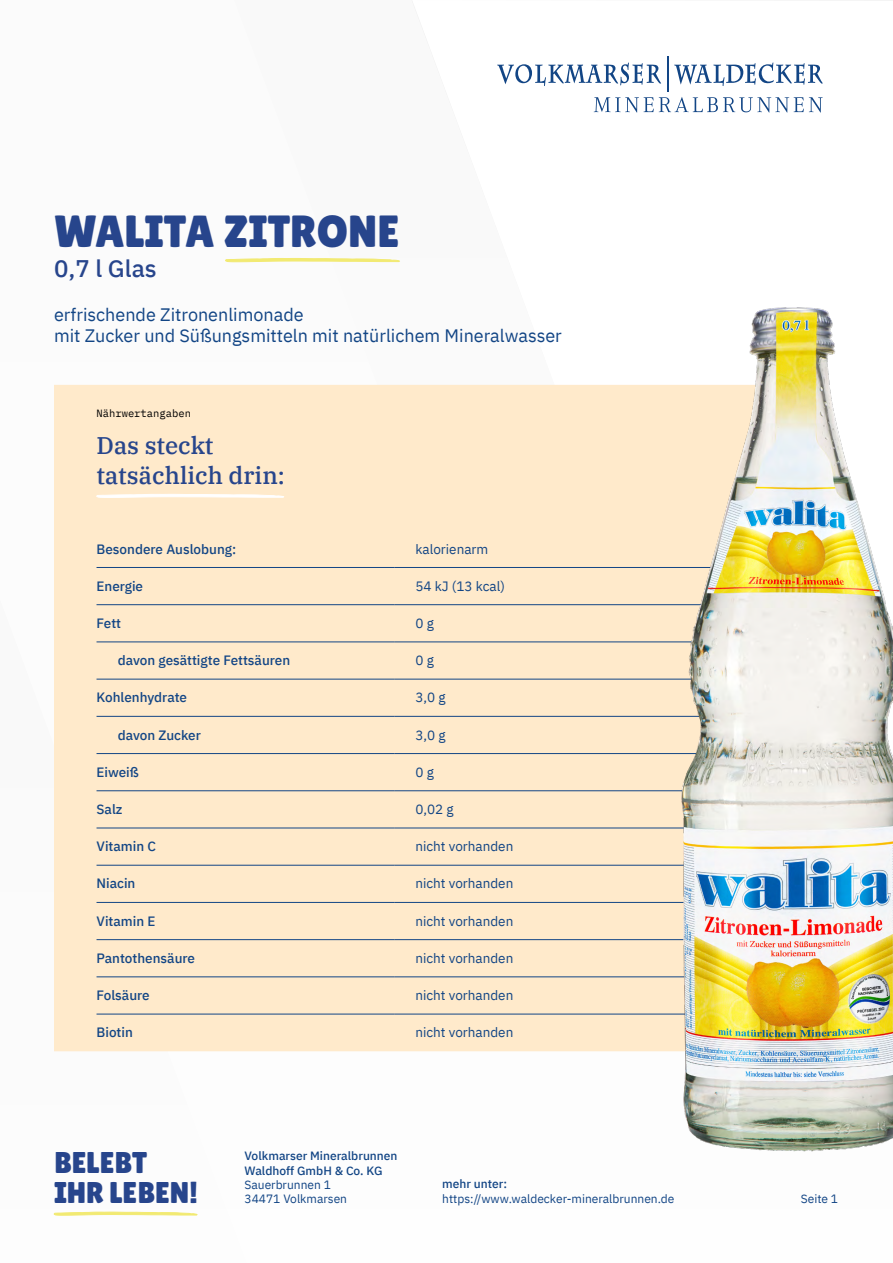
<style>
.page{position:relative;width:893px;height:1263px;background:#fff}
.page>*{position:absolute;margin:0;border:0;box-sizing:border-box;transform-origin:0 0}
.t1{font:45px "Lilita One";color:#27458c}
.t2{font:30px/30px "Lilita One";color:#27458c}
.t3{font:500 24px/30px "IBM Plex Serif";color:#27458c}
.t4{font:500 24px "IBM Plex Sans";color:#27458c}
.t5{font:18px/21.6px "IBM Plex Sans";color:#124585}
.t6{font:500 13.5px "IBM Plex Sans";color:#124585}
.t7{font:13.5px "IBM Plex Sans";color:#124585}
.t8{font:12px/14.4px "IBM Plex Sans";color:#124585}
.t9{font:500 12px/14.4px "IBM Plex Sans";color:#124585}
.t10{font:10.5px "IBM Plex Mono";color:#000}
</style>
<div class="page">
<svg style="left:674px;top:63px;width:149px;height:23px"></svg>
<svg style="left:594px;top:97px;width:229px;height:16px"></svg>
<svg style="left:497px;top:63px;width:164px;height:23px"></svg>
<hr style="left:667px;top:57px;width:1px;height:35px;background:#124585">
<svg style="left:54px;top:1212px;width:143px;height:4px"></svg>
<div style="left:54px;top:385px;width:569px;height:666px;background:#ffeacb"></div>
<hr style="left:97px;top:567px;width:297px;height:1px;background:#124585">
<hr style="left:394px;top:567px;width:425px;height:1px;background:#124585">
<hr style="left:97px;top:604px;width:297px;height:1px;background:#124585">
<hr style="left:394px;top:604px;width:425px;height:1px;background:#124585">
<hr style="left:97px;top:642px;width:297px;height:1px;background:#124585">
<hr style="left:394px;top:642px;width:425px;height:1px;background:#124585">
<hr style="left:97px;top:679px;width:297px;height:1px;background:#124585">
<hr style="left:394px;top:679px;width:425px;height:1px;background:#124585">
<hr style="left:97px;top:716px;width:297px;height:1px;background:#124585">
<hr style="left:394px;top:716px;width:425px;height:1px;background:#124585">
<hr style="left:97px;top:753px;width:297px;height:1px;background:#124585">
<hr style="left:394px;top:753px;width:425px;height:1px;background:#124585">
<hr style="left:97px;top:790px;width:297px;height:1px;background:#124585">
<hr style="left:394px;top:790px;width:425px;height:1px;background:#124585">
<hr style="left:97px;top:828px;width:297px;height:1px;background:#124585">
<hr style="left:394px;top:828px;width:425px;height:1px;background:#124585">
<hr style="left:97px;top:865px;width:297px;height:1px;background:#124585">
<hr style="left:394px;top:865px;width:425px;height:1px;background:#124585">
<hr style="left:97px;top:902px;width:297px;height:1px;background:#124585">
<hr style="left:394px;top:902px;width:425px;height:1px;background:#124585">
<hr style="left:97px;top:939px;width:297px;height:1px;background:#124585">
<hr style="left:394px;top:939px;width:425px;height:1px;background:#124585">
<hr style="left:97px;top:976px;width:297px;height:1px;background:#124585">
<hr style="left:394px;top:976px;width:425px;height:1px;background:#124585">
<hr style="left:97px;top:1014px;width:297px;height:1px;background:#124585">
<hr style="left:394px;top:1014px;width:425px;height:1px;background:#124585">
<svg style="left:96px;top:494px;width:188px;height:4px"></svg>
<img style="left:623px;top:307px;width:270px;height:845px">
<svg style="left:225px;top:258px;width:175px;height:4px"></svg>
<h1 class="t1" style="left:54px;top:205px;width:347px">WALITA ZITRONE</h1>
<h3 class="t4" style="left:54px;top:249px;width:104px">0,7 l Glas</h3>
<h3 class="t5" style="left:54px;top:302px;width:509px">erfrischende Zitronenlimonade<br>mit Zucker und Süßungsmitteln mit natürlichem Mineralwasser</h3>
<p class="t10" style="left:97px;top:405px;width:96px">Nährwertangaben</p>
<h3 class="t3" style="left:97px;top:429px;width:190px">Das steckt tatsächlich drin:</h3>
<p class="t6" style="left:97px;top:538px;width:141px">Besondere Auslobung:</p>
<p class="t7" style="left:415px;top:538px;width:74px">kalorienarm</p>
<p class="t6" style="left:97px;top:575px;width:48px">Energie</p>
<p class="t7" style="left:415px;top:576px;width:91px">54 kJ (13 kcal)</p>
<p class="t6" style="left:97px;top:613px;width:26px">Fett</p>
<p class="t7" style="left:415px;top:613px;width:20px">0 g</p>
<p class="t6" style="left:118px;top:650px;width:174px">davon gesättigte Fettsäuren</p>
<p class="t7" style="left:415px;top:650px;width:20px">0 g</p>
<p class="t6" style="left:97px;top:687px;width:92px">Kohlenhydrate</p>
<p class="t7" style="left:415px;top:687px;width:32px">3,0 g</p>
<p class="t6" style="left:118px;top:724px;width:85px">davon Zucker</p>
<p class="t7" style="left:415px;top:724px;width:32px">3,0 g</p>
<p class="t6" style="left:97px;top:761px;width:44px">Eiweiß</p>
<p class="t7" style="left:415px;top:762px;width:20px">0 g</p>
<p class="t6" style="left:97px;top:799px;width:27px">Salz</p>
<p class="t7" style="left:415px;top:799px;width:40px">0,02 g</p>
<p class="t6" style="left:97px;top:836px;width:61px">Vitamin C</p>
<p class="t7" style="left:415px;top:836px;width:99px">nicht vorhanden</p>
<p class="t6" style="left:97px;top:873px;width:40px">Niacin</p>
<p class="t7" style="left:415px;top:873px;width:99px">nicht vorhanden</p>
<p class="t6" style="left:97px;top:910px;width:60px">Vitamin E</p>
<p class="t7" style="left:415px;top:910px;width:99px">nicht vorhanden</p>
<p class="t6" style="left:97px;top:947px;width:100px">Pantothensäure</p>
<p class="t7" style="left:415px;top:948px;width:99px">nicht vorhanden</p>
<p class="t6" style="left:97px;top:985px;width:55px">Folsäure</p>
<p class="t7" style="left:415px;top:985px;width:99px">nicht vorhanden</p>
<p class="t6" style="left:97px;top:1022px;width:38px">Biotin</p>
<p class="t7" style="left:415px;top:1022px;width:99px">nicht vorhanden</p>
<h2 class="t2" style="left:54px;top:1148px;width:146px">BELEBT<br>IHR LEBEN!</h2>
<p class="t9" style="left:244px;top:1148px;width:154px">Volkmarser Mineralbrunnen<br>Waldhoff GmbH &amp; Co. KG</p>
<p class="t8" style="left:244px;top:1176px;width:104px">Sauerbrunnen 1<br>34471 Volkmarsen</p>
<p class="t9" style="left:442px;top:1176px;width:66px">mehr unter:</p>
<p class="t8" style="left:442px;top:1190px;width:234px">https://www.waldecker-mineralbrunnen.de</p>
<p class="t8" style="left:801px;top:1191px;width:39px">Seite 1</p>
</div>
